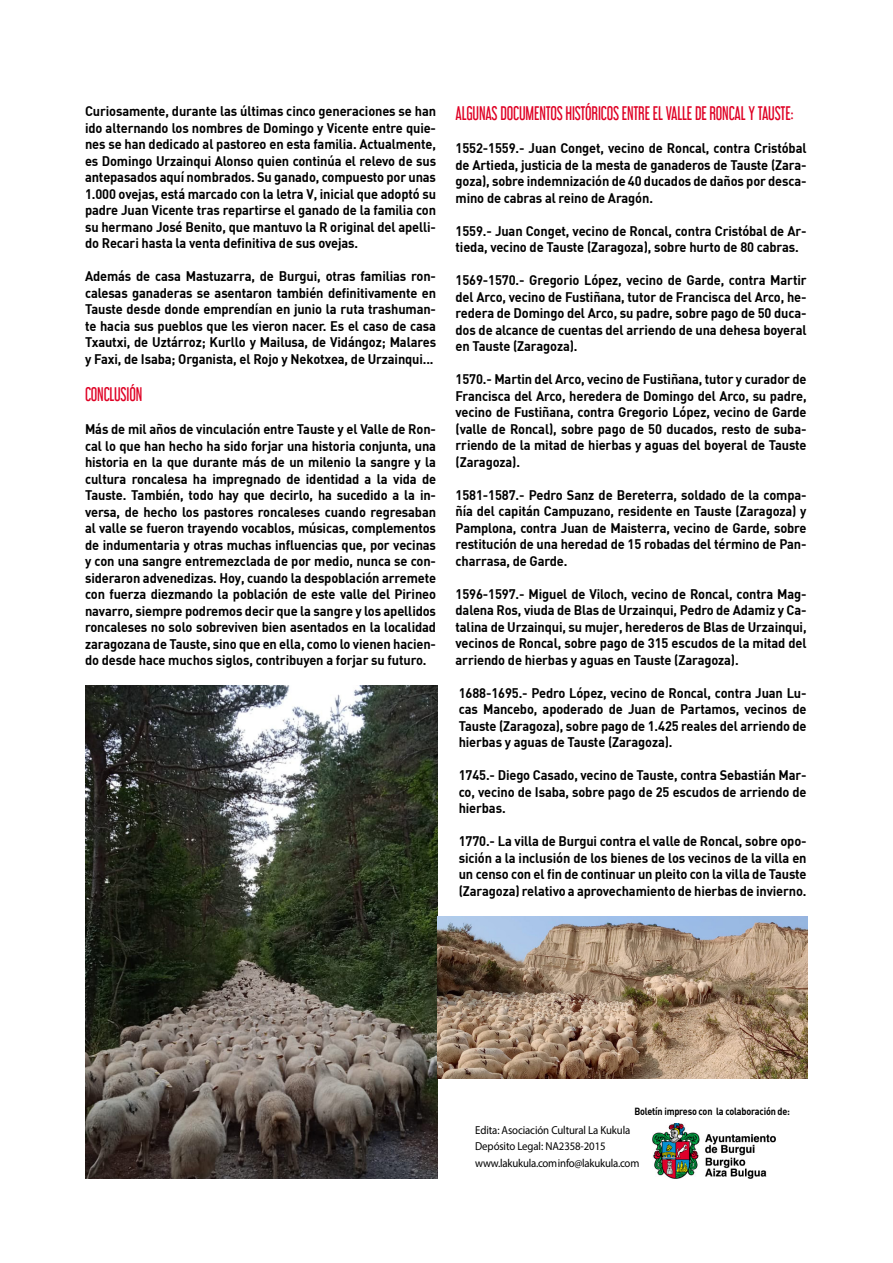
<style>
.page{position:relative;width:893px;height:1263px;background:#fff}
.page>*{position:absolute;margin:0;border:0;box-sizing:border-box;transform-origin:0 0}
.texto_normal{font:17.25px "Libel Suit Rg";letter-spacing:-.01em;color:#df0024;scale:.94 1}
.texto_normal-2{font:700 13.65px/16.5px "DIN";letter-spacing:-.01em;color:#000;text-align:justify;scale:.94 1}
.texto_normal-3{font:11.55px "Myriad Pro";letter-spacing:-.01em;color:#000;scale:.94 1}
.texto_normal-4{font:700 10.2px "DIN";letter-spacing:-.02em;color:#000;scale:.89 1}
</style>
<div class="page">
<img style="left:653px;top:1123px;width:122px;height:55px">
<img style="left:85px;top:685px;width:352px;height:493px">
<img style="left:437px;top:916px;width:371px;height:162px">
<p class="texto_normal-2" style="left:85px;top:102px;width:375px">Curiosamente, durante las últimas cinco generaciones se han ido alternando los nombres de Domingo y Vicente entre quie&shy;nes se han dedicado al pastoreo en esta familia. Actualmente, es Domingo Urzainqui Alonso quien continúa el relevo de sus antepasados aquí nombrados. Su ganado, compuesto por unas 1.000 ovejas, está marcado con la letra V, inicial que adoptó su padre Juan Vicente tras repartirse el ganado de la familia con su hermano José Benito, que mantuvo la R original del apelli&shy;do Recari hasta la venta definitiva de sus ovejas.</p>
<p class="texto_normal-2" style="left:85px;top:267px;width:375px">Además de casa Mastuzarra, de Burgui, otras familias ron&shy;calesas ganaderas se asentaron también definitivamente en Tauste desde donde emprendían en junio la ruta trashuman&shy;te hacia sus pueblos que les vieron nacer. Es el caso de casa Txautxi, de Uztárroz; Kurllo y Mailusa, de Vidángoz; Malares y Faxi, de Isaba; Organista, el Rojo y Nekotxea, de Urzainqui...</p>
<p class="texto_normal" style="left:85px;top:380px;width:62px">CONCLUSIÓN</p>
<p class="texto_normal-2" style="left:85px;top:420px;width:375px">Más de mil años de vinculación entre Tauste y el Valle de Ron&shy;cal lo que han hecho ha sido forjar una historia conjunta, una historia en la que durante más de un milenio la sangre y la cultura roncalesa ha impregnado de identidad a la vida de Tauste. También, todo hay que decirlo, ha sucedido a la in&shy;versa, de hecho los pastores roncaleses cuando regresaban al valle se fueron trayendo vocablos, músicas, complementos de indumentaria y otras muchas influencias que, por vecinas y con una sangre entremezclada de por medio, nunca se con&shy;sideraron advenedizas. Hoy, cuando la despoblación arremete con fuerza diezmando la población de este valle del Pirineo navarro, siempre podremos decir que la sangre y los apellidos roncaleses no solo sobreviven bien asentados en la localidad zaragozana de Tauste, sino que en ella, como lo vienen hacien&shy;do desde hace muchos siglos, contribuyen a forjar su futuro.</p>
<p class="texto_normal" style="left:456px;top:99px;width:361px">ALGUNAS DOCUMENTOS HISTÓRICOS ENTRE EL VALLE DE RONCAL Y TAUSTE:</p>
<p class="texto_normal-2" style="left:456px;top:139px;width:375px">1552-1559.- Juan Conget, vecino de Roncal, contra Cristóbal de Artieda, justicia de la mesta de ganaderos de Tauste (Zara&shy;goza), sobre indemnización de 40 ducados de daños por desca&shy;mino de cabras al reino de Aragón.</p>
<p class="texto_normal-2" style="left:456px;top:222px;width:375px">1559.- Juan Conget, vecino de Roncal, contra Cristóbal de Ar&shy;tieda, vecino de Tauste (Zaragoza), sobre hurto de 80 cabras.</p>
<p class="texto_normal-2" style="left:456px;top:271px;width:375px">1569-1570.- Gregorio López, vecino de Garde, contra Martir del Arco, vecino de Fustiñana, tutor de Francisca del Arco, he&shy;redera de Domingo del Arco, su padre, sobre pago de 50 duca&shy;dos de alcance de cuentas del arriendo de una dehesa boyeral en Tauste (Zaragoza).</p>
<p class="texto_normal-2" style="left:456px;top:370px;width:375px">1570.- Martin del Arco, vecino de Fustiñana, tutor y curador de Francisca del Arco, heredera de Domingo del Arco, su padre, vecino de Fustiñana, contra Gregorio López, vecino de Garde (valle de Roncal), sobre pago de 50 ducados, resto de suba&shy;rriendo de la mitad de hierbas y aguas del boyeral de Tauste (Zaragoza).</p>
<p class="texto_normal-2" style="left:456px;top:486px;width:375px">1581-1587.- Pedro Sanz de Bereterra, soldado de la compa&shy;ñía del capitán Campuzano, residente en Tauste (Zaragoza) y Pamplona, contra Juan de Maisterra, vecino de Garde, sobre restitución de una heredad de 15 robadas del término de Pan&shy;charrasa, de Garde.</p>
<p class="texto_normal-2" style="left:456px;top:585px;width:375px">1596-1597.- Miguel de Viloch, vecino de Roncal, contra Mag&shy;dalena Ros, viuda de Blas de Urzainqui, Pedro de Adamiz y Ca&shy;talina de Urzainqui, su mujer, herederos de Blas de Urzainqui, vecinos de Roncal, sobre pago de 315 escudos de la mitad del arriendo de hierbas y aguas en Tauste (Zaragoza).</p>
<p class="texto_normal-2" style="left:459px;top:684px;width:372px">1688-1695.- Pedro López, vecino de Roncal, contra Juan Lu&shy;cas Mancebo, apoderado de Juan de Partamos, vecinos de Tauste (Zaragoza), sobre pago de 1.425 reales del arriendo de hierbas y aguas de Tauste (Zaragoza).</p>
<p class="texto_normal-2" style="left:459px;top:766px;width:372px">1745.- Diego Casado, vecino de Tauste, contra Sebastián Mar&shy;co, vecino de Isaba, sobre pago de 25 escudos de arriendo de hierbas.</p>
<p class="texto_normal-2" style="left:459px;top:832px;width:372px">1770.- La villa de Burgui contra el valle de Roncal, sobre opo&shy;sición a la inclusión de los bienes de los vecinos de la villa en un censo con el fin de continuar un pleito con la villa de Tauste (Zaragoza) relativo a aprovechamiento de hierbas de invierno.</p>
<p class="texto_normal-4" style="left:634px;top:1105px;width:176px">Boletín impreso con la colaboración de:</p>
<p class="texto_normal-3" style="left:475px;top:1122px;width:167px">Edita: Asociación Cultural La Kukula</p>
<p class="texto_normal-3" style="left:475px;top:1139px;width:140px">Depósito Legal: NA2358-2015</p>
<p class="texto_normal-3" style="left:475px;top:1155px;width:176px">www.lakukula.com info@lakukula.com</p>
</div>
